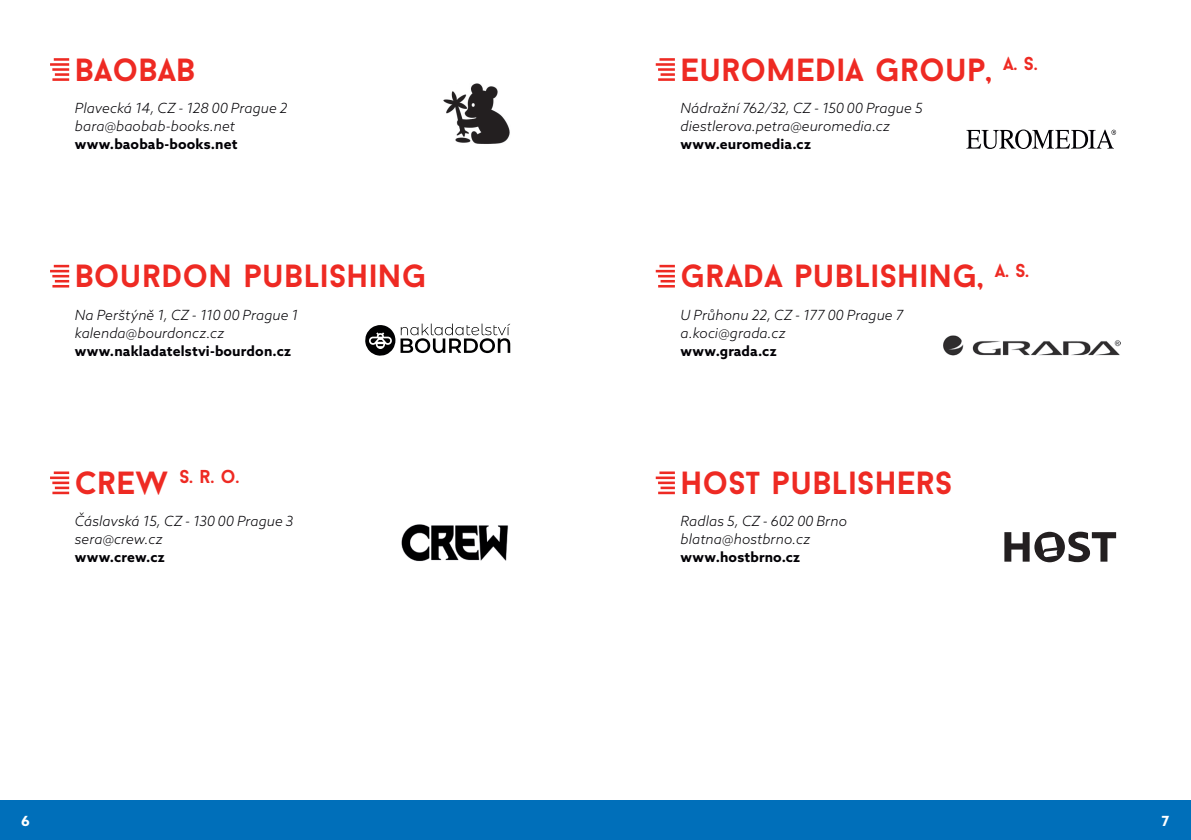
<style>
.page{position:relative;width:1191px;height:840px;background:#fff}
.page>*{position:absolute;margin:0;border:0;box-sizing:border-box;transform-origin:0 0}
.t1{font:700 32px "Baron Neue";letter-spacing:.005em;color:#ee2a23}
.t2{font:700 18.6px "Baron Neue";color:#ee2a23}
.t3{font:italic 300 14px/18px "Azo Sans";letter-spacing:.005em;color:#020105}
.t4{font:700 14px "Azo Sans";letter-spacing:.01em;color:#020105}
.t5{font:700 14px "Azo Sans";color:#fff}
.s1{font-size:32px}
</style>
<div class="page">
<hr style="left:658px;top:491px;width:17px;height:3px;background:#ee2a23">
<hr style="left:660px;top:486px;width:15px;height:3px;background:#ee2a23">
<hr style="left:658px;top:481px;width:17px;height:3px;background:#ee2a23">
<hr style="left:656px;top:476px;width:19px;height:3px;background:#ee2a23">
<hr style="left:659px;top:471px;width:16px;height:3px;background:#ee2a23">
<svg style="left:1004px;top:531px;width:112px;height:31px"></svg>
<img style="left:443px;top:84px;width:67px;height:60px">
<hr style="left:52px;top:78px;width:17px;height:3px;background:#ee2a23">
<hr style="left:55px;top:73px;width:14px;height:3px;background:#ee2a23">
<hr style="left:52px;top:68px;width:17px;height:3px;background:#ee2a23">
<hr style="left:50px;top:63px;width:19px;height:3px;background:#ee2a23">
<hr style="left:54px;top:58px;width:15px;height:3px;background:#ee2a23">
<svg style="left:50px;top:265px;width:19px;height:22px"></svg>
<svg style="left:656px;top:265px;width:19px;height:22px"></svg>
<hr style="left:658px;top:78px;width:17px;height:3px;background:#ee2a23">
<hr style="left:660px;top:73px;width:15px;height:3px;background:#ee2a23">
<hr style="left:658px;top:68px;width:17px;height:3px;background:#ee2a23">
<hr style="left:656px;top:63px;width:19px;height:3px;background:#ee2a23">
<hr style="left:659px;top:58px;width:16px;height:3px;background:#ee2a23">
<svg style="left:966px;top:129px;width:150px;height:20px"></svg>
<hr style="left:52px;top:491px;width:17px;height:3px;background:#ee2a23">
<hr style="left:55px;top:486px;width:14px;height:3px;background:#ee2a23">
<hr style="left:52px;top:481px;width:17px;height:3px;background:#ee2a23">
<hr style="left:50px;top:476px;width:19px;height:3px;background:#ee2a23">
<hr style="left:54px;top:471px;width:15px;height:3px;background:#ee2a23">
<svg style="left:365px;top:323px;width:145px;height:33px"></svg>
<img style="left:943px;top:335px;width:177px;height:20px">
<img style="left:401px;top:524px;width:108px;height:38px">
<div style="left:595px;top:799px;width:596px;height:40px;background:#006fba"></div>
<div style="left:0;top:799px;width:595px;height:40px;background:#006fba"></div>
<h1 class="t1" style="left:75px;top:49px;width:122px">BAOBAB</h1>
<h1 class="t1" style="left:680px;top:49px;width:358px">EUROMEDIA GROUP, <sup>A.</sup> <sup>S.</sup></h1>
<p class="t3" style="left:75px;top:99px;width:214px">Plavecká 14, CZ - 128 00 Prague 2 bara@baobab-books.net</p>
<p class="t4" style="left:75px;top:135px;width:164px">www.baobab-books.net</p>
<p class="t3" style="left:680px;top:99px;width:243px">Nádražní 762/32, CZ - 150 00 Prague 5 diestlerova.petra@euromedia.cz</p>
<p class="t4" style="left:680px;top:135px;width:132px">www.euromedia.cz</p>
<h1 class="t1" style="left:75px;top:256px;width:353px">BOURDON PUBLISHING</h1>
<h1 class="t1" style="left:680px;top:256px;width:350px">GRADA PUBLISHING, <sup>A.</sup> <sup>S.</sup></h1>
<p class="t3" style="left:75px;top:305px;width:225px">Na Perštýně 1, CZ - 110 00 Prague 1 kalenda@bourdoncz.cz</p>
<p class="t4" style="left:75px;top:341px;width:218px">www.nakladatelstvi-bourdon.cz</p>
<p class="t3" style="left:680px;top:305px;width:224px">U Průhonu 22, CZ - 177 00 Prague 7 a.koci@grada.cz</p>
<p class="t4" style="left:680px;top:341px;width:98px">www.grada.cz</p>
<h2 class="t2" style="left:75px;top:465px;width:166px"><span class="s1">CREW</span> S. R. O.</h2>
<h1 class="t1" style="left:680px;top:462px;width:273px">HOST PUBLISHERS</h1>
<p class="t3" style="left:75px;top:512px;width:220px">Čáslavská 15, CZ - 130 00 Prague 3 sera@crew.cz</p>
<p class="t4" style="left:75px;top:547px;width:91px">www.crew.cz</p>
<p class="t3" style="left:680px;top:512px;width:168px">Radlas 5, CZ - 602 00 Brno blatna@hostbrno.cz</p>
<p class="t4" style="left:680px;top:547px;width:121px">www.hostbrno.cz</p>
<p class="t5" style="left:21px;top:810px;width:10px">6</p>
<p class="t5" style="left:1161px;top:810px;width:9px">7</p>
</div>
